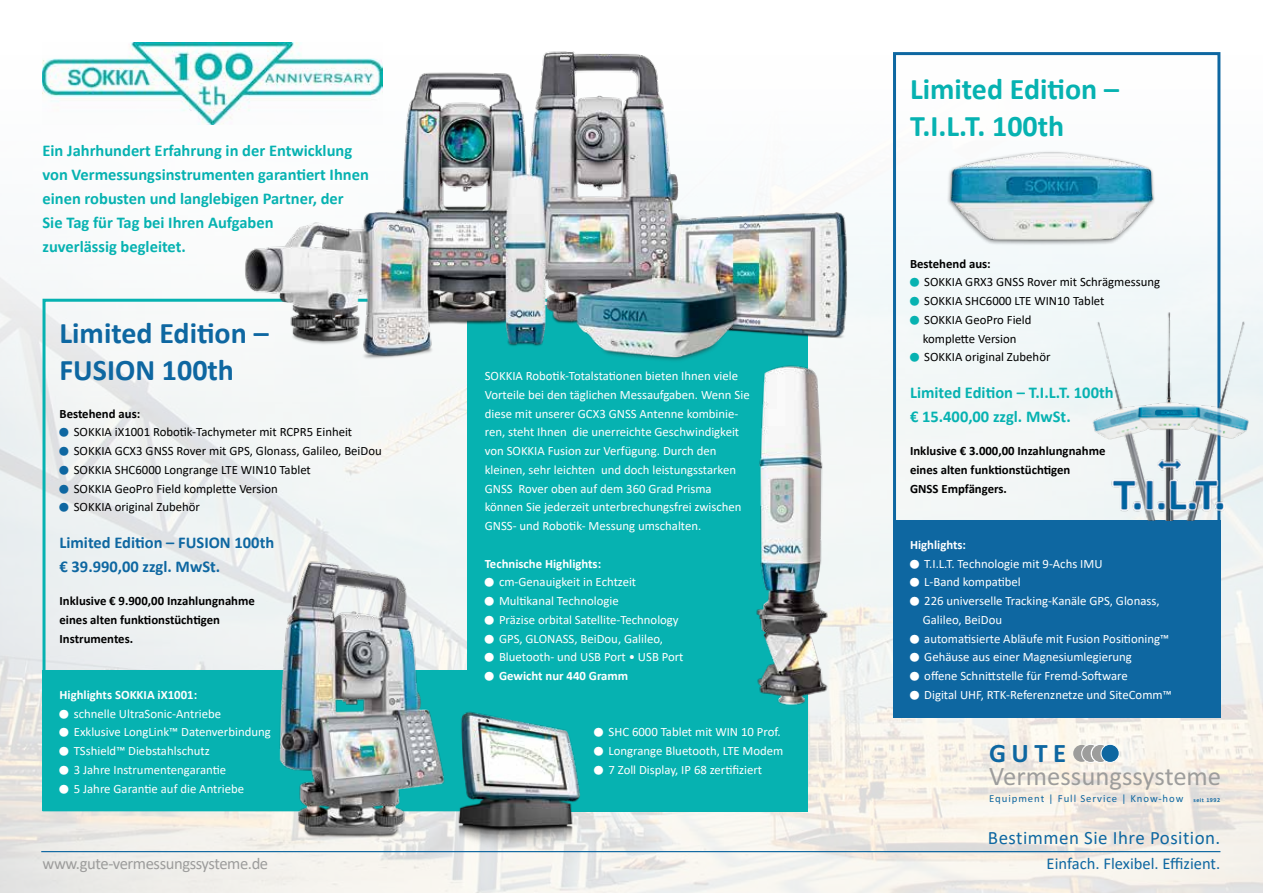
<style>
.page{position:relative;width:1263px;height:893px;background:#fff}
.page>*{position:absolute;margin:0;border:0;box-sizing:border-box;transform-origin:0 0}
.t1{font:700 30px/37.5px "Calibri";color:#06b2b1}
.t2{font:700 30px/37.5px "Calibri";color:#0e67a1}
.t3{font:26.7px "Calibri";color:#9d9d9c}
.t4{font:700 26.7px "Calibri";color:#0e67a1}
.t5{font:18.9px "Calibri";letter-spacing:.025em;color:#0e67a1}
.t6{font:16.65px "Calibri";letter-spacing:-.025em;color:#9d9d9c}
.t7{font:16.65px "Calibri";color:#0e67a1}
.t8{font:700 16.5px/24px "Calibri";color:#06b2b1}
.t9{font:700 16.5px/24px "Calibri";color:#0e67a1}
.t10{font:12.75px/18.8px "Calibri";color:#fff}
.t11{font:12.75px/18.8px "Calibri";color:#000}
.t12{font:700 12.75px/18.8px "Calibri";color:#000}
.t13{font:700 12.75px "Calibri";color:#fff}
.t14{font:10.8px "Calibri";letter-spacing:.085em;color:#0e67a1}
.s1{font-weight:700;font-size:6px}
</style>
<div class="page">
<img style="left:0;top:42px;width:1263px;height:851px">
<img style="left:43px;top:43px;width:172px;height:82px">
<div style="left:43px;top:671px;width:425px;height:140px;background:#06b2b1"></div>
<img style="left:243px;top:526px;width:219px;height:329px">
<div style="left:1073px;top:745px;width:17px;height:17px;background:#9d9d9c;border-radius:50%"></div>
<div style="left:1082px;top:744px;width:18px;height:18px;background:#9d9d9c;border-radius:50%"></div>
<div style="left:1081px;top:744px;width:19px;height:19px;border:1px solid #fff;border-radius:50%"></div>
<div style="left:1091px;top:744px;width:18px;height:18px;background:#9d9d9c;border-radius:50%"></div>
<div style="left:1091px;top:744px;width:19px;height:19px;border:1px solid #fff;border-radius:50%"></div>
<div style="left:1101px;top:744px;width:18px;height:18px;background:#0e67a1;border-radius:50%"></div>
<div style="left:1100px;top:744px;width:20px;height:19px;border:1px solid #fff;border-radius:50%"></div>
<div style="left:468px;top:305px;width:340px;height:506px;background:#06b2b1"></div>
<img style="left:756px;top:367px;width:77px;height:346px">
<img style="left:421px;top:707px;width:173px;height:141px">
<hr style="left:41px;top:851px;width:1179px;height:1px;background:#0e67a1">
<img style="left:215px;top:42px;width:663px;height:325px">
<div style="left:893px;top:521px;width:327px;height:197px;background:#0e67a1"></div>
<img style="left:927px;top:144px;width:249px;height:115px">
<img style="left:1060px;top:307px;width:203px;height:214px">
<svg style="left:60px;top:428px;width:9px;height:9px"></svg>
<svg style="left:60px;top:447px;width:9px;height:9px"></svg>
<svg style="left:60px;top:466px;width:9px;height:9px"></svg>
<svg style="left:60px;top:484px;width:9px;height:9px"></svg>
<svg style="left:60px;top:503px;width:9px;height:9px"></svg>
<svg style="left:910px;top:278px;width:9px;height:9px"></svg>
<svg style="left:910px;top:297px;width:9px;height:9px"></svg>
<svg style="left:910px;top:316px;width:9px;height:9px"></svg>
<svg style="left:910px;top:353px;width:9px;height:9px"></svg>
<p class="t8" style="left:43px;top:138px;width:328px">Ein Jahrhundert Erfahrung in der Entwicklung von Vermessungsinstrumenten garantiert Ihnen einen robusten und langlebigen Partner, der<br>Sie Tag für Tag bei Ihren Aufgaben<br>zuverlässig begleitet.</p>
<h1 class="t2" style="left:60px;top:313px;width:211px">Limited Edition –<br>FUSION 100th</h1>
<p class="t12" style="left:60px;top:404px;width:82px">Bestehend aus:</p>
<p class="t11" style="left:74px;top:422px;width:309px">SOKKIA iX1001 Robotik-Tachymeter mit RCPR5 Einheit SOKKIA GCX3 GNSS Rover mit GPS, Glonass, Galileo, BeiDou SOKKIA SHC6000 Longrange LTE WIN10 Tablet<br>SOKKIA GeoPro Field komplette Version<br>SOKKIA original Zubehör</p>
<p class="t9" style="left:60px;top:530px;width:216px">Limited Edition – FUSION 100th € 39.990,00 zzgl. MwSt.</p>
<p class="t12" style="left:60px;top:591px;width:197px">Inklusive € 9.900,00 Inzahlungnahme eines alten funktionstüchtigen<br>Instrumentes.</p>
<p class="t13" style="left:60px;top:686px;width:139px">Highlights SOKKIA iX1001:</p>
<p class="t10" style="left:74px;top:704px;width:199px">schnelle UltraSonic-Antriebe<br>Exklusive LongLink™ Datenverbindung<br>TSshield™ Diebstahlschutz<br>3 Jahre Instrumentengarantie<br>5 Jahre Garantie auf die Antriebe</p>
<h3 class="t6" style="left:43px;top:852px;width:227px">www.gute-vermessungssysteme.de</h3>
<p class="t10" style="left:485px;top:366px;width:266px">SOKKIA Robotik-Totalstationen bieten Ihnen viele Vorteile bei den täglichen Messaufgaben. Wenn Sie diese mit unserer GCX3 GNSS Antenne kombinie&shy;ren, steht Ihnen die unerreichte Geschwindigkeit von SOKKIA Fusion zur Verfügung. Durch den kleinen, sehr leichten und doch leistungsstarken GNSS Rover oben auf dem 360 Grad Prisma können Sie jederzeit unterbrechungsfrei zwischen GNSS- und Robotik- Messung umschalten.</p>
<p class="t13" style="left:485px;top:554px;width:118px">Technische Highlights:</p>
<p class="t10" style="left:499px;top:572px;width:186px">cm-Genauigkeit in Echtzeit<br>Multikanal Technologie<br>Präzise orbital Satellite-Technology<br>GPS, GLONASS, BeiDou, Galileo,<br>Bluetooth- und USB Port • USB Port</p>
<p class="t13" style="left:499px;top:667px;width:131px">Gewicht nur 440 Gramm</p>
<p class="t10" style="left:608px;top:722px;width:176px">SHC 6000 Tablet mit WIN 10 Prof.<br>Longrange Bluetooth, LTE Modem<br>7 Zoll Display, IP 68 zertifiziert</p>
<h1 class="t1" style="left:910px;top:70px;width:211px">Limited Edition –<br>T.I.L.T. 100th</h1>
<p class="t12" style="left:910px;top:254px;width:82px">Bestehend aus:</p>
<p class="t11" style="left:923px;top:272px;width:239px">SOKKIA GRX3 GNSS Rover mit Schrägmessung<br>SOKKIA SHC6000 LTE WIN10 Tablet<br>SOKKIA GeoPro Field<br>komplette Version<br>SOKKIA original Zubehör</p>
<p class="t8" style="left:910px;top:380px;width:205px">Limited Edition – T.I.L.T. 100th € 15.400,00 zzgl. MwSt.</p>
<p class="t12" style="left:910px;top:441px;width:197px">Inklusive € 3.000,00 Inzahlungnahme eines alten funktionstüchtigen<br>GNSS Empfängers.</p>
<p class="t13" style="left:910px;top:536px;width:58px">Highlights:</p>
<p class="t10" style="left:923px;top:554px;width:250px">T.I.L.T. Technologie mit 9-Achs IMU<br>L-Band kompatibel<br>226 universelle Tracking-Kanäle GPS, Glonass, Galileo, BeiDou<br>automatisierte Abläufe mit Fusion Positioning™ Gehäuse aus einer Magnesiumlegierung<br>offene Schnittstelle für Fremd-Software<br>Digital UHF, RTK-Referenznetze und SiteComm™</p>
<h2 class="t4" style="left:989px;top:736px;width:78px">GUTE</h2>
<h2 class="t3" style="left:989px;top:759px;width:233px">Vermessungssysteme</h2>
<p class="t14" style="left:989px;top:792px;width:232px">Equipment | Full Service | Know-how <span class="s1">seit 1992</span></p>
<h3 class="t5" style="left:988px;top:825px;width:234px">Bestimmen Sie Ihre Position.</h3>
<h3 class="t7" style="left:1047px;top:852px;width:175px">Einfach. Flexibel. Effizient.</h3>
</div>
